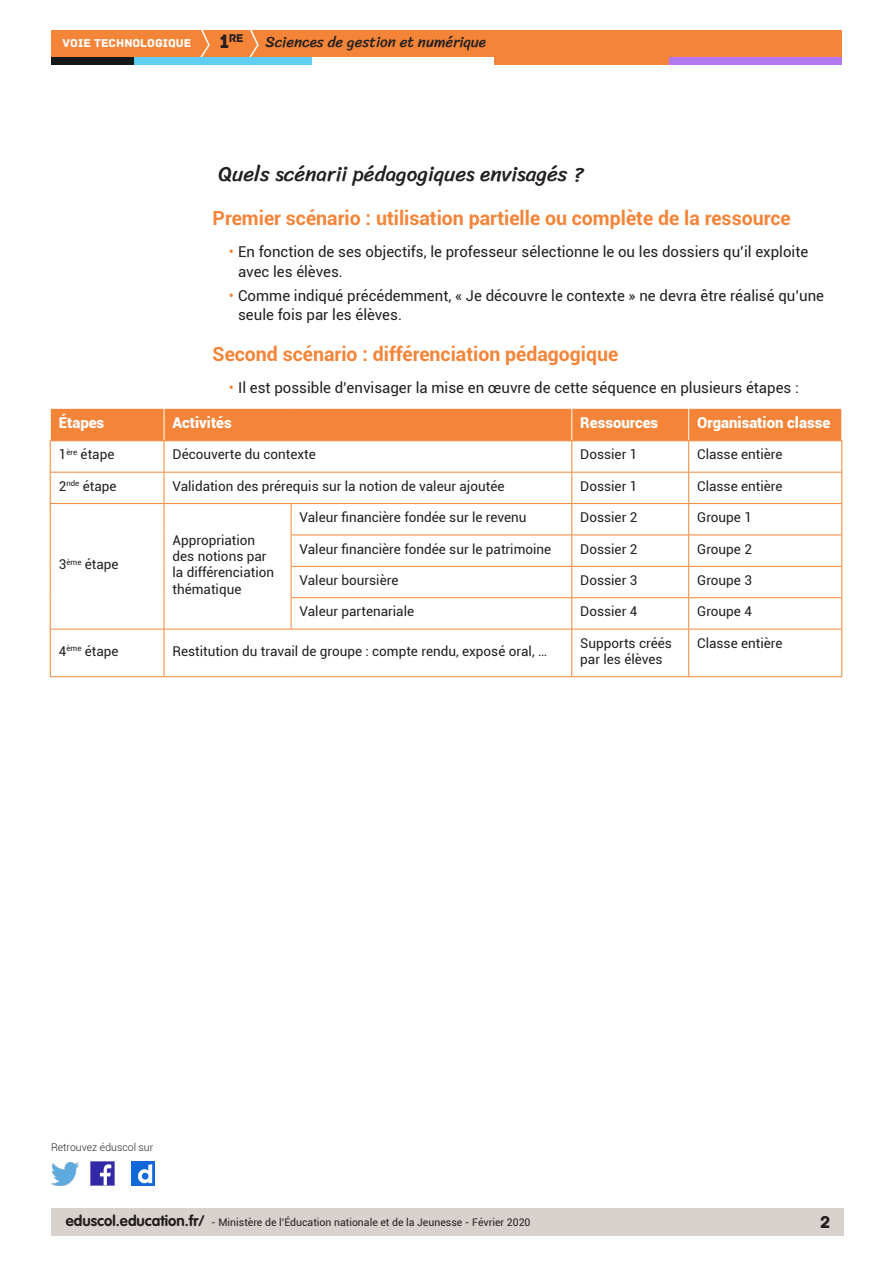
<style>
.page{position:relative;width:893px;height:1263px;background:#fff}
.page>*{position:absolute;margin:0;border:0;box-sizing:border-box;transform-origin:0 0}
._02_titre_1{font:21px "Sriracha";color:#231f20}
._03_titre_2{font:700 19.5px "Roboto";color:#f48437}
.t1{font:18px "Archive";color:#231f20}
.t2{font:15px/19.5px "Roboto";color:#231f20}
.Entête_L1{font:900 15px "Roboto";color:#fff}
.t3{font:15px "Sriracha";color:#231f20}
.Corps{font:13.5px/16.2px "Roboto";color:#231f20}
.t4{font:12px "Archive";color:#fff}
.t5{font:11.85px "Archive";color:#231f20}
.t6{font:10.5px "Roboto";color:#231f20}
.t7{font:300 10.5px "Roboto";color:#231f20}
.s1{font-size:20.4px}
.s2{color:#f48437}
.s3{font-family:"VAG Rounded Std";font-weight:700;font-size:15px}
</style>
<div class="page">
<div style="left:51px;top:1209px;width:792px;height:27px;background:#d8d1ce"></div>
<div style="left:51px;top:30px;width:791px;height:27px;background:#f48437"></div>
<svg style="left:200px;top:30px;width:10px;height:27px"></svg>
<svg style="left:249px;top:30px;width:10px;height:27px"></svg>
<div style="left:133px;top:57px;width:179px;height:8px;background:#5fcdf5"></div>
<div style="left:51px;top:57px;width:82px;height:8px;background:#141a1c"></div>
<div style="left:667px;top:57px;width:175px;height:8px;background:#b078f2"></div>
<div style="left:494px;top:57px;width:175px;height:8px;background:#f48437"></div>
<img style="left:91px;top:1162px;width:23px;height:23px">
<img style="left:51px;top:1163px;width:28px;height:22px">
<img style="left:132px;top:1162px;width:22px;height:23px">
<div style="left:51px;top:409px;width:790px;height:31px;background:#f48437"></div>
<svg style="left:51px;top:441px;width:790px;height:235px"></svg>
<hr style="left:164px;top:409px;width:1px;height:31px;background:#fff">
<hr style="left:571px;top:409px;width:1px;height:31px;background:#fff">
<hr style="left:688px;top:409px;width:1px;height:31px;background:#fff">
<hr style="left:164px;top:441px;width:1px;height:31px;background:#f48437">
<hr style="left:571px;top:441px;width:1px;height:31px;background:#f48437">
<hr style="left:688px;top:441px;width:1px;height:31px;background:#f48437">
<hr style="left:50px;top:472px;width:114px;height:1px;background:#f48437">
<hr style="left:164px;top:472px;width:127px;height:1px;background:#f48437">
<hr style="left:164px;top:472px;width:1px;height:31px;background:#f48437">
<hr style="left:291px;top:472px;width:281px;height:1px;background:#f48437">
<hr style="left:572px;top:472px;width:117px;height:1px;background:#f48437">
<hr style="left:571px;top:472px;width:1px;height:31px;background:#f48437">
<hr style="left:689px;top:472px;width:153px;height:1px;background:#f48437">
<hr style="left:688px;top:472px;width:1px;height:31px;background:#f48437">
<hr style="left:50px;top:503px;width:114px;height:1px;background:#f48437">
<hr style="left:164px;top:503px;width:127px;height:1px;background:#f48437">
<hr style="left:164px;top:504px;width:1px;height:31px;background:#f48437">
<hr style="left:291px;top:503px;width:281px;height:1px;background:#f48437">
<hr style="left:291px;top:504px;width:1px;height:31px;background:#f48437">
<hr style="left:572px;top:503px;width:117px;height:1px;background:#f48437">
<hr style="left:571px;top:504px;width:1px;height:31px;background:#f48437">
<hr style="left:689px;top:503px;width:153px;height:1px;background:#f48437">
<hr style="left:688px;top:504px;width:1px;height:31px;background:#f48437">
<hr style="left:164px;top:535px;width:1px;height:31px;background:#f48437">
<hr style="left:291px;top:535px;width:281px;height:1px;background:#f48437">
<hr style="left:291px;top:535px;width:1px;height:31px;background:#f48437">
<hr style="left:572px;top:535px;width:117px;height:1px;background:#f48437">
<hr style="left:571px;top:535px;width:1px;height:31px;background:#f48437">
<hr style="left:689px;top:535px;width:153px;height:1px;background:#f48437">
<hr style="left:688px;top:535px;width:1px;height:31px;background:#f48437">
<hr style="left:164px;top:566px;width:1px;height:32px;background:#f48437">
<hr style="left:291px;top:566px;width:281px;height:1px;background:#f48437">
<hr style="left:291px;top:567px;width:1px;height:30px;background:#f48437">
<hr style="left:572px;top:566px;width:117px;height:1px;background:#f48437">
<hr style="left:571px;top:567px;width:1px;height:30px;background:#f48437">
<hr style="left:689px;top:566px;width:153px;height:1px;background:#f48437">
<hr style="left:688px;top:567px;width:1px;height:30px;background:#f48437">
<hr style="left:164px;top:598px;width:1px;height:31px;background:#f48437">
<hr style="left:291px;top:597px;width:281px;height:1px;background:#f48437">
<hr style="left:291px;top:598px;width:1px;height:31px;background:#f48437">
<hr style="left:572px;top:597px;width:117px;height:1px;background:#f48437">
<hr style="left:571px;top:598px;width:1px;height:31px;background:#f48437">
<hr style="left:689px;top:597px;width:153px;height:1px;background:#f48437">
<hr style="left:688px;top:598px;width:1px;height:31px;background:#f48437">
<hr style="left:50px;top:629px;width:114px;height:1px;background:#f48437">
<hr style="left:164px;top:629px;width:127px;height:1px;background:#f48437">
<hr style="left:164px;top:629px;width:1px;height:47px;background:#f48437">
<hr style="left:291px;top:629px;width:281px;height:1px;background:#f48437">
<hr style="left:572px;top:629px;width:117px;height:1px;background:#f48437">
<hr style="left:571px;top:629px;width:1px;height:47px;background:#f48437">
<hr style="left:689px;top:629px;width:153px;height:1px;background:#f48437">
<hr style="left:688px;top:629px;width:1px;height:47px;background:#f48437">
<hr style="left:50px;top:441px;width:1px;height:31px;background:#f48437">
<hr style="left:841px;top:441px;width:1px;height:31px;background:#f48437">
<hr style="left:50px;top:472px;width:1px;height:31px;background:#f48437">
<hr style="left:841px;top:472px;width:1px;height:31px;background:#f48437">
<hr style="left:50px;top:504px;width:1px;height:31px;background:#f48437">
<hr style="left:841px;top:504px;width:1px;height:31px;background:#f48437">
<hr style="left:50px;top:535px;width:1px;height:31px;background:#f48437">
<hr style="left:841px;top:535px;width:1px;height:31px;background:#f48437">
<hr style="left:50px;top:566px;width:1px;height:32px;background:#f48437">
<hr style="left:841px;top:567px;width:1px;height:30px;background:#f48437">
<hr style="left:50px;top:598px;width:1px;height:31px;background:#f48437">
<hr style="left:841px;top:598px;width:1px;height:31px;background:#f48437">
<hr style="left:50px;top:629px;width:1px;height:47px;background:#f48437">
<hr style="left:841px;top:629px;width:1px;height:47px;background:#f48437">
<hr style="left:50px;top:676px;width:114px;height:1px;background:#f48437">
<hr style="left:164px;top:676px;width:127px;height:1px;background:#f48437">
<hr style="left:291px;top:676px;width:281px;height:1px;background:#f48437">
<hr style="left:572px;top:676px;width:117px;height:1px;background:#f48437">
<hr style="left:689px;top:676px;width:153px;height:1px;background:#f48437">
<hr style="left:50px;top:440px;width:114px;height:1px;background:#f48437">
<hr style="left:164px;top:440px;width:127px;height:1px;background:#f48437">
<hr style="left:291px;top:440px;width:281px;height:1px;background:#f48437">
<hr style="left:572px;top:440px;width:117px;height:1px;background:#f48437">
<hr style="left:689px;top:440px;width:153px;height:1px;background:#f48437">
<p class="t5" style="left:220px;top:31px;width:25px"><span class="s1">1</span>re</p>
<p class="t4" style="left:63px;top:36px;width:130px">VOIE TECHNOLOGIQUE</p>
<p class="t3" style="left:265px;top:33px;width:222px">Sciences de gestion et numérique</p>
<p class="_02_titre_1" style="left:219px;top:161px;width:366px">Quels scénarii pédagogiques envisagés ?</p>
<p class="_03_titre_2" style="left:213px;top:204px;width:580px">Premier scénario : utilisation partielle ou complète de la ressource</p>
<p class="t2" style="left:238px;top:242px;width:572px;text-indent:-9px"><span class="s2">•</span> En fonction de ses objectifs, le professeur sélectionne le ou les dossiers qu’il exploite avec les élèves.</p>
<p class="t2" style="left:238px;top:285px;width:587px;text-indent:-9px"><span class="s2">•</span> Comme indiqué précédemment, « Je découvre le contexte » ne devra être réalisé qu’une seule fois par les élèves.</p>
<p class="_03_titre_2" style="left:213px;top:340px;width:407px">Second scénario : différenciation pédagogique</p>
<p class="t2" style="left:229px;top:377px;width:571px"><span class="s2">•</span> Il est possible d’envisager la mise en œuvre de cette séquence en plusieurs étapes :</p>
<p class="Entête_L1" style="left:59px;top:412px;width:47px">Étapes</p>
<p class="Entête_L1" style="left:173px;top:412px;width:61px">Activités</p>
<p class="Entête_L1" style="left:580px;top:412px;width:79px">Ressources</p>
<p class="Entête_L1" style="left:697px;top:412px;width:135px">Organisation classe</p>
<p class="Corps" style="left:59px;top:446px;width:57px">1<sup>ère</sup> étape</p>
<p class="Corps" style="left:173px;top:446px;width:145px">Découverte du contexte</p>
<p class="Corps" style="left:580px;top:446px;width:59px">Dossier 1</p>
<p class="Corps" style="left:697px;top:446px;width:87px">Classe entière</p>
<p class="Corps" style="left:59px;top:477px;width:59px">2<sup>nde</sup> étape</p>
<p class="Corps" style="left:173px;top:477px;width:333px">Validation des prérequis sur la notion de valeur ajoutée</p>
<p class="Corps" style="left:580px;top:477px;width:59px">Dossier 1</p>
<p class="Corps" style="left:697px;top:477px;width:87px">Classe entière</p>
<p class="Corps" style="left:59px;top:556px;width:61px">3<sup>ème</sup> étape</p>
<p class="Corps" style="left:173px;top:532px;width:103px">Appropriation des notions par la différenciation thématique</p>
<p class="Corps" style="left:300px;top:509px;width:228px">Valeur financière fondée sur le revenu</p>
<p class="Corps" style="left:580px;top:509px;width:59px">Dossier 2</p>
<p class="Corps" style="left:697px;top:509px;width:56px">Groupe 1</p>
<p class="Corps" style="left:300px;top:540px;width:253px">Valeur financière fondée sur le patrimoine</p>
<p class="Corps" style="left:580px;top:540px;width:59px">Dossier 2</p>
<p class="Corps" style="left:697px;top:540px;width:56px">Groupe 2</p>
<p class="Corps" style="left:300px;top:572px;width:100px">Valeur boursière</p>
<p class="Corps" style="left:580px;top:572px;width:59px">Dossier 3</p>
<p class="Corps" style="left:697px;top:572px;width:56px">Groupe 3</p>
<p class="Corps" style="left:300px;top:603px;width:116px">Valeur partenariale</p>
<p class="Corps" style="left:580px;top:603px;width:59px">Dossier 4</p>
<p class="Corps" style="left:697px;top:603px;width:56px">Groupe 4</p>
<p class="Corps" style="left:59px;top:642px;width:61px">4<sup>ème</sup> étape</p>
<p class="Corps" style="left:173px;top:642px;width:376px">Restitution du travail de groupe : compte rendu, exposé oral, …</p>
<p class="Corps" style="left:580px;top:634px;width:93px">Supports créés par les élèves</p>
<p class="Corps" style="left:697px;top:634px;width:87px">Classe entière</p>
<p class="t7" style="left:51px;top:1140px;width:104px">Retrouvez éduscol sur</p>
<p class="t6" style="left:66px;top:1215px;width:466px"><span class="s3">eduscol.education.fr/</span> - Ministère de l’Éducation nationale et de la Jeunesse - Février 2020</p>
<h3 class="t1" style="left:820px;top:1211px;width:12px">2</h3>
</div>
